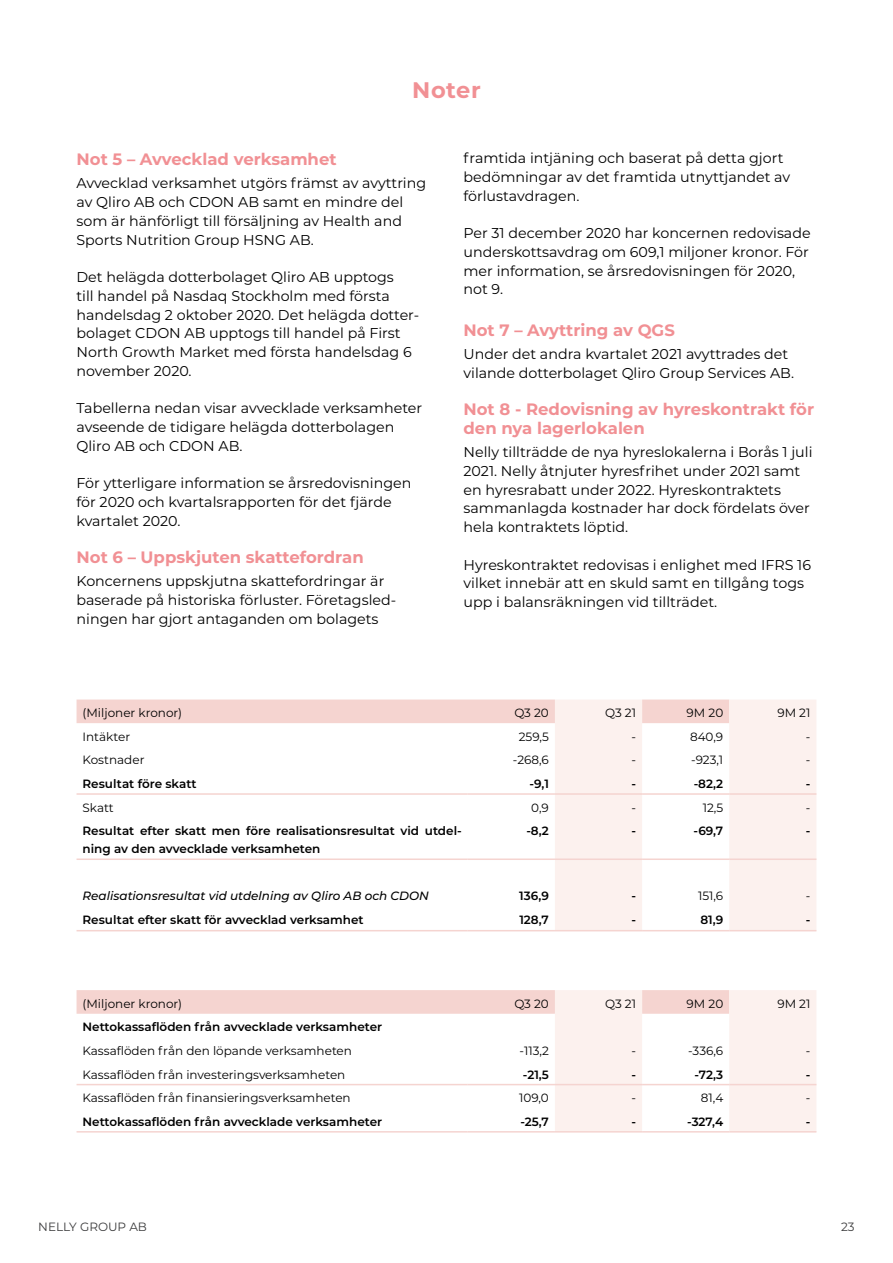
<style>
.page{position:relative;width:893px;height:1263px;background:#fff}
.page>*{position:absolute;margin:0;border:0;box-sizing:border-box;transform-origin:0 0}
.t1{font:700 22.5px "Montserrat";letter-spacing:.025em;color:#f19094}
.t2{font:700 16.5px/18.8px "Montserrat";color:#f19094}
.t3{font:14.25px/18.8px "Montserrat";color:#000}
.t4{font:600 12px/18px "Montserrat";color:#000}
.t5{font:12px "Montserrat";color:#000}
.t6{font:italic 500 12px "Montserrat";color:#000}
.t7{font:12px "Montserrat";color:#3b3b3c}
</style>
<div class="page">
<div style="left:77px;top:699px;width:478px;height:24px;background:#f5d4d0"></div>
<svg style="left:555px;top:699px;width:261px;height:231px;fill:#fcf1ee"></svg>
<hr style="left:77px;top:793px;width:391px;height:2px;background:#f5d4d0">
<hr style="left:468px;top:793px;width:87px;height:2px;background:#f5d4d0">
<hr style="left:555px;top:793px;width:87px;height:2px;background:#f5d4d0">
<hr style="left:642px;top:793px;width:87px;height:2px;background:#f5d4d0">
<hr style="left:729px;top:793px;width:87px;height:2px;background:#f5d4d0">
<hr style="left:77px;top:858px;width:391px;height:2px;background:#f5d4d0">
<hr style="left:468px;top:858px;width:87px;height:2px;background:#f5d4d0">
<hr style="left:555px;top:858px;width:87px;height:2px;background:#f5d4d0">
<hr style="left:642px;top:858px;width:87px;height:2px;background:#f5d4d0">
<hr style="left:729px;top:858px;width:87px;height:2px;background:#f5d4d0">
<hr style="left:77px;top:930px;width:391px;height:1px;background:#f5d4d0">
<hr style="left:468px;top:930px;width:87px;height:1px;background:#f5d4d0">
<hr style="left:555px;top:930px;width:87px;height:1px;background:#f5d4d0">
<hr style="left:642px;top:930px;width:87px;height:1px;background:#f5d4d0">
<hr style="left:729px;top:930px;width:87px;height:1px;background:#f5d4d0">
<svg style="left:77px;top:990px;width:739px;height:141px"></svg>
<hr style="left:77px;top:1084px;width:391px;height:1px;background:#f5d4d0">
<hr style="left:468px;top:1084px;width:87px;height:1px;background:#f5d4d0">
<hr style="left:555px;top:1084px;width:87px;height:1px;background:#f5d4d0">
<hr style="left:642px;top:1084px;width:87px;height:1px;background:#f5d4d0">
<hr style="left:729px;top:1084px;width:87px;height:1px;background:#f5d4d0">
<hr style="left:77px;top:1131px;width:391px;height:1px;background:#f5d4d0">
<hr style="left:468px;top:1131px;width:87px;height:1px;background:#f5d4d0">
<hr style="left:555px;top:1131px;width:87px;height:1px;background:#f5d4d0">
<hr style="left:642px;top:1131px;width:87px;height:1px;background:#f5d4d0">
<hr style="left:729px;top:1131px;width:87px;height:1px;background:#f5d4d0">
<h1 class="t1" style="left:412px;top:74px;width:70px">Noter</h1>
<p class="t2" style="left:77px;top:149px;width:262px">Not 5 – Avvecklad verksamhet</p>
<p class="t3" style="left:77px;top:173px;width:351px">Avvecklad verksamhet utgörs främst av avyttring av Qliro AB och CDON AB samt en mindre del som är hänförligt till försäljning av Health and Sports Nutrition Group HSNG AB.</p>
<p class="t3" style="left:77px;top:267px;width:344px">Det helägda dotterbolaget Qliro AB upptogs<br>till handel på Nasdaq Stockholm med första handelsdag 2 oktober 2020. Det helägda dotter&shy;bolaget CDON AB upptogs till handel på First North Growth Market med första handelsdag 6 november 2020.</p>
<p class="t3" style="left:77px;top:398px;width:347px">Tabellerna nedan visar avvecklade verksamheter avseende de tidigare helägda dotterbolagen<br>Qliro AB och CDON AB.</p>
<p class="t3" style="left:77px;top:473px;width:336px">För ytterligare information se årsredovisningen för 2020 och kvartalsrapporten för det fjärde kvartalet 2020.</p>
<p class="t2" style="left:77px;top:547px;width:289px">Not 6 – Uppskjuten skattefordran</p>
<p class="t3" style="left:77px;top:571px;width:321px">Koncernens uppskjutna skattefordringar är baserade på historiska förluster. Företagsled&shy;ningen har gjort antaganden om bolagets</p>
<p class="t3" style="left:463px;top:148px;width:328px">framtida intjäning och baserat på detta gjort bedömningar av det framtida utnyttjandet av förlustavdragen.</p>
<p class="t3" style="left:463px;top:223px;width:349px">Per 31 december 2020 har koncernen redovisade underskottsavdrag om 609,1 miljoner kronor. För mer information, se årsredovisningen för 2020, not 9.</p>
<p class="t2" style="left:463px;top:320px;width:213px">Not 7 – Avyttring av QGS</p>
<p class="t3" style="left:463px;top:344px;width:332px">Under det andra kvartalet 2021 avyttrades det vilande dotterbolaget Qliro Group Services AB.</p>
<p class="t2" style="left:463px;top:399px;width:352px">Not 8 - Redovisning av hyreskontrakt för den nya lagerlokalen</p>
<p class="t3" style="left:463px;top:442px;width:350px">Nelly tillträdde de nya hyreslokalerna i Borås 1 juli 2021. Nelly åtnjuter hyresfrihet under 2021 samt en hyresrabatt under 2022. Hyreskontraktets sammanlagda kostnader har dock fördelats över hela kontraktets löptid.</p>
<p class="t3" style="left:463px;top:555px;width:349px">Hyreskontraktet redovisas i enlighet med IFRS 16 vilket innebär att en skuld samt en tillgång togs upp i balansräkningen vid tillträdet.</p>
<p class="t5" style="left:83px;top:705px;width:101px">(Miljoner kronor)</p>
<p class="t5" style="left:514px;top:705px;width:36px">Q3 20</p>
<p class="t5" style="left:605px;top:705px;width:32px">Q3 21</p>
<p class="t5" style="left:687px;top:705px;width:38px">9M 20</p>
<p class="t5" style="left:777px;top:705px;width:35px">9M 21</p>
<p class="t5" style="left:83px;top:728px;width:49px">Intäkter</p>
<p class="t5" style="left:519px;top:728px;width:32px">259,5</p>
<p class="t5" style="left:631px;top:728px;width:6px">-</p>
<p class="t5" style="left:690px;top:728px;width:35px">840,9</p>
<p class="t5" style="left:806px;top:728px;width:6px">-</p>
<p class="t5" style="left:83px;top:752px;width:63px">Kostnader</p>
<p class="t5" style="left:513px;top:752px;width:38px">-268,6</p>
<p class="t5" style="left:631px;top:752px;width:6px">-</p>
<p class="t5" style="left:691px;top:752px;width:34px">-923,1</p>
<p class="t5" style="left:806px;top:752px;width:6px">-</p>
<p class="t4" style="left:83px;top:774px;width:115px">Resultat före skatt</p>
<p class="t4" style="left:530px;top:774px;width:21px">-9,1</p>
<p class="t4" style="left:631px;top:774px;width:6px">-</p>
<p class="t4" style="left:694px;top:774px;width:31px">-82,2</p>
<p class="t4" style="left:806px;top:774px;width:6px">-</p>
<p class="t5" style="left:83px;top:799px;width:33px">Skatt</p>
<p class="t5" style="left:531px;top:799px;width:19px">0,9</p>
<p class="t5" style="left:631px;top:799px;width:6px">-</p>
<p class="t5" style="left:703px;top:799px;width:22px">12,5</p>
<p class="t5" style="left:806px;top:799px;width:6px">-</p>
<p class="t4" style="left:83px;top:821px;width:381px">Resultat efter skatt men före realisationsresultat vid utdel&shy;ning av den avvecklade verksamheten</p>
<p class="t4" style="left:526px;top:821px;width:24px">-8,2</p>
<p class="t4" style="left:631px;top:821px;width:6px">-</p>
<p class="t4" style="left:694px;top:821px;width:31px">-69,7</p>
<p class="t4" style="left:806px;top:821px;width:6px">-</p>
<p class="t6" style="left:83px;top:888px;width:348px">Realisationsresultat vid utdelning av Qliro AB och CDON</p>
<p class="t4" style="left:519px;top:887px;width:31px">136,9</p>
<p class="t4" style="left:631px;top:887px;width:6px">-</p>
<p class="t5" style="left:698px;top:888px;width:27px">151,6</p>
<p class="t5" style="left:806px;top:888px;width:6px">-</p>
<p class="t4" style="left:83px;top:910px;width:283px">Resultat efter skatt för avvecklad verksamhet</p>
<p class="t4" style="left:519px;top:910px;width:31px">128,7</p>
<p class="t4" style="left:631px;top:910px;width:6px">-</p>
<p class="t4" style="left:700px;top:910px;width:24px">81,9</p>
<p class="t4" style="left:806px;top:910px;width:6px">-</p>
<p class="t5" style="left:83px;top:995px;width:101px">(Miljoner kronor)</p>
<p class="t5" style="left:514px;top:995px;width:36px">Q3 20</p>
<p class="t5" style="left:605px;top:995px;width:32px">Q3 21</p>
<p class="t5" style="left:687px;top:995px;width:38px">9M 20</p>
<p class="t5" style="left:777px;top:995px;width:35px">9M 21</p>
<p class="t4" style="left:83px;top:1017px;width:301px">Nettokassaflöden från avvecklade verksamheter</p>
<p class="t5" style="left:83px;top:1042px;width:271px">Kassaflöden från den löpande verksamheten</p>
<p class="t5" style="left:520px;top:1042px;width:31px">-113,2</p>
<p class="t5" style="left:631px;top:1042px;width:6px">-</p>
<p class="t5" style="left:688px;top:1042px;width:36px">-336,6</p>
<p class="t5" style="left:806px;top:1042px;width:6px">-</p>
<p class="t5" style="left:83px;top:1066px;width:264px">Kassaflöden från investeringsverksamheten</p>
<p class="t4" style="left:523px;top:1065px;width:27px">-21,5</p>
<p class="t4" style="left:631px;top:1065px;width:6px">-</p>
<p class="t4" style="left:694px;top:1065px;width:30px">-72,3</p>
<p class="t4" style="left:806px;top:1065px;width:6px">-</p>
<p class="t5" style="left:83px;top:1090px;width:270px">Kassaflöden från finansieringsverksamheten</p>
<p class="t5" style="left:519px;top:1090px;width:31px">109,0</p>
<p class="t5" style="left:631px;top:1090px;width:6px">-</p>
<p class="t5" style="left:701px;top:1090px;width:24px">81,4</p>
<p class="t5" style="left:806px;top:1090px;width:6px">-</p>
<p class="t4" style="left:83px;top:1112px;width:301px">Nettokassaflöden från avvecklade verksamheter</p>
<p class="t4" style="left:520px;top:1112px;width:30px">-25,7</p>
<p class="t4" style="left:631px;top:1112px;width:6px">-</p>
<p class="t4" style="left:687px;top:1112px;width:37px">-327,4</p>
<p class="t4" style="left:806px;top:1112px;width:6px">-</p>
<p class="t7" style="left:38px;top:1218px;width:110px">NELLY GROUP AB</p>
<p class="t7" style="left:841px;top:1218px;width:15px">23</p>
</div>
